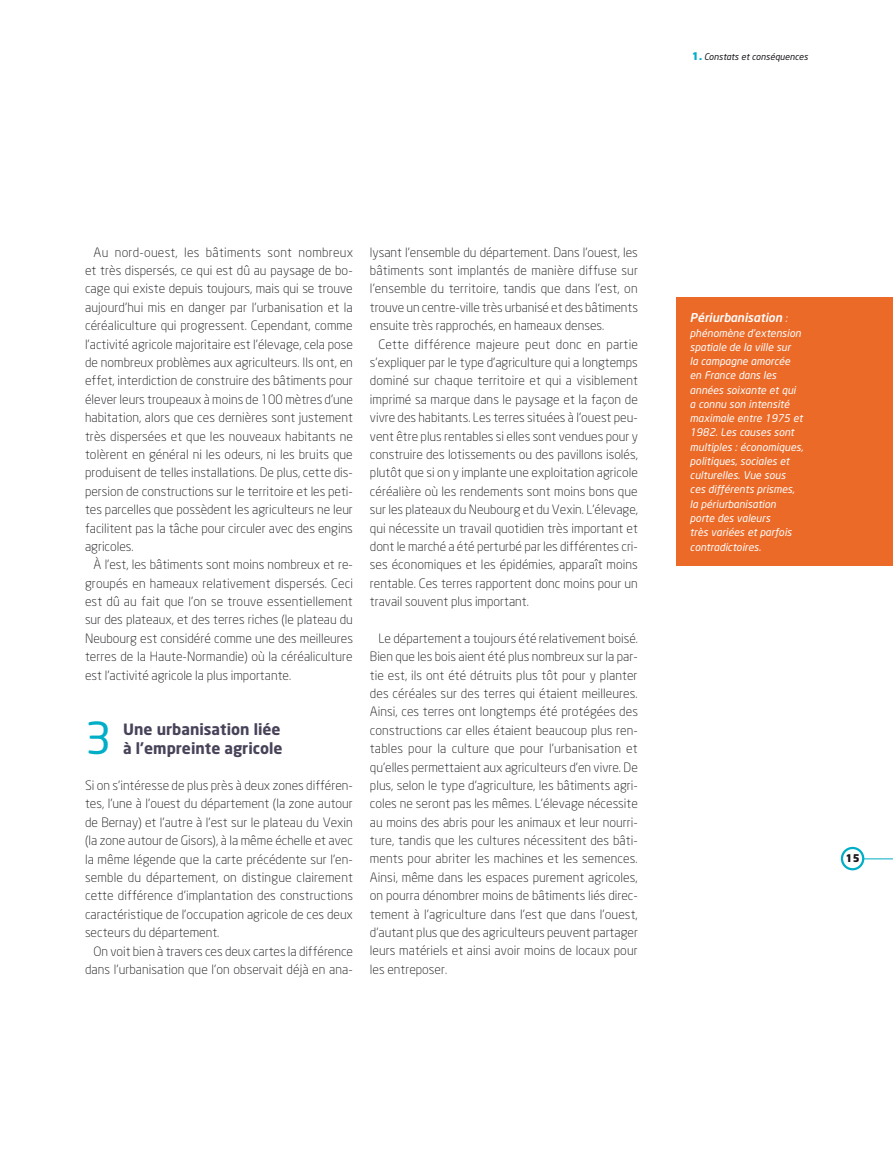
<style>
.page{position:relative;width:893px;height:1149px;background:#fff}
.page>*{position:absolute;margin:0;border:0;box-sizing:border-box;transform-origin:0 0}
.t1{font:43.65px "Neo Sans";color:#00aec7}
.t2{font:700 15.3px/18.8px "Neo Sans";color:#49435a}
.t3{font:300 12.75px/18.3px "Neo Sans";color:#1a171c;text-align:justify}
.t4{font:italic 500 12px "Neo Sans";color:#fff}
.t5{font:italic 10.5px/14.2px "Neo Sans";color:#fff}
.t6{font:900 10.5px "Neo Sans";color:#1a171c}
.t7{font:italic 9px "Neo Sans";color:#1a171c}
.s1{font-weight:900;font-style:normal;font-size:10.5px;color:#00aec7}
.s2{font-weight:400;font-size:10.5px}
</style>
<div class="page">
<div style="left:841px;top:846px;width:23px;height:24px;border:2px solid #00aec7;border-radius:50%"></div>
<hr style="left:863px;top:858px;width:30px;height:1px;background:#00aec7">
<div style="left:676px;top:298px;width:217px;height:268px;background:#eb6a28"></div>
<p class="t7" style="left:692px;top:51px;width:117px"><span class="s1">1.</span> Constats et conséquences</p>
<p class="t3" style="left:85px;top:243px;width:270px;text-indent:9px">Au nord-ouest, les bâtiments sont nombreux et très dispersés, ce qui est dû au paysage de bo&shy;cage qui existe depuis toujours, mais qui se trouve aujourd’hui mis en danger par l’urbanisation et la céréaliculture qui progressent. Cependant, comme l’activité agricole majoritaire est l’élevage, cela pose de nombreux problèmes aux agriculteurs. Ils ont, en effet, interdiction de construire des bâtiments pour élever leurs troupeaux à moins de 100 mètres d’une habitation, alors que ces dernières sont justement très dispersées et que les nouveaux habitants ne tolèrent en général ni les odeurs, ni les bruits que produisent de telles installations. De plus, cette dis&shy;persion de constructions sur le territoire et les peti&shy;tes parcelles que possèdent les agriculteurs ne leur facilitent pas la tâche pour circuler avec des engins agricoles.</p>
<p class="t3" style="left:85px;top:555px;width:269px;text-indent:9px">À l’est, les bâtiments sont moins nombreux et re&shy;groupés en hameaux relativement dispersés. Ceci est dû au fait que l’on se trouve essentiellement sur des plateaux, et des terres riches (le plateau du Neubourg est considéré comme une des meilleures terres de la Haute-Normandie) où la céréaliculture est l’activité agricole la plus importante.</p>
<h1 class="t1" style="left:85px;top:711px;width:28px">3</h1>
<p class="t2" style="left:123px;top:719px;width:161px">Une urbanisation liée à l’empreinte agricole</p>
<p class="t3" style="left:85px;top:775px;width:270px">Si on s’intéresse de plus près à deux zones différen&shy;tes, l’une à l’ouest du département (la zone autour de Bernay) et l’autre à l’est sur le plateau du Vexin (la zone autour de Gisors), à la même échelle et avec la même légende que la carte précédente sur l’en&shy;semble du département, on distingue clairement cette différence d’implantation des constructions caractéristique de l’occupation agricole de ces deux secteurs du département.</p>
<p class="t3" style="left:85px;top:941px;width:270px;text-align:right">On voit bien à travers ces deux cartes la différence dans l’urbanisation que l’on observait déjà en ana-</p>
<p class="t3" style="left:370px;top:243px;width:270px">lysant l’ensemble du département. Dans l’ouest, les bâtiments sont implantés de manière diffuse sur l’ensemble du territoire, tandis que dans l’est, on trouve un centre-ville très urbanisé et des bâtiments ensuite très rapprochés, en hameaux denses.</p>
<p class="t3" style="left:370px;top:334px;width:270px;text-indent:9px">Cette différence majeure peut donc en partie s’expliquer par le type d’agriculture qui a longtemps dominé sur chaque territoire et qui a visiblement imprimé sa marque dans le paysage et la façon de vivre des habitants. Les terres situées à l’ouest peu&shy;vent être plus rentables si elles sont vendues pour y construire des lotissements ou des pavillons isolés, plutôt que si on y implante une exploitation agricole céréalière où les rendements sont moins bons que sur les plateaux du Neubourg et du Vexin. L’élevage, qui nécessite un travail quotidien très important et dont le marché a été perturbé par les différentes cri&shy;ses économiques et les épidémies, apparaît moins rentable. Ces terres rapportent donc moins pour un travail souvent plus important.</p>
<p class="t3" style="left:370px;top:628px;width:270px;text-indent:9px">Le département a toujours été relativement boisé.<br>Bien que les bois aient été plus nombreux sur la par&shy;tie est, ils ont été détruits plus tôt pour y planter des céréales sur des terres qui étaient meilleures.<br>Ainsi, ces terres ont longtemps été protégées des constructions car elles étaient beaucoup plus ren&shy;tables pour la culture que pour l’urbanisation et qu’elles permettaient aux agriculteurs d’en vivre. De plus, selon le type d’agriculture, les bâtiments agri&shy;coles ne seront pas les mêmes. L’élevage nécessite au moins des abris pour les animaux et leur nourri&shy;ture, tandis que les cultures nécessitent des bâti&shy;ments pour abriter les machines et les semences.<br>Ainsi, même dans les espaces purement agricoles, on pourra dénombrer moins de bâtiments liés direc&shy;tement à l’agriculture dans l’est que dans l’ouest, d’autant plus que des agriculteurs peuvent partager leurs matériels et ainsi avoir moins de locaux pour les entreposer.</p>
<p class="t4" style="left:690px;top:310px;width:99px">Périurbanisation <span class="s2">:</span></p>
<p class="t5" style="left:690px;top:325px;width:115px">phénomène d’extension spatiale de la ville sur<br>la campagne amorcée en France dans les années soixante et qui a connu son intensité maximale entre 1975 et<br>1982. Les causes sont multiples : économiques, politiques, sociales et culturelles. Vue sous ces différents prismes, la périurbanisation porte des valeurs<br>très variées et parfois contradictoires.</p>
<p class="t6" style="left:846px;top:851px;width:15px">15</p>
</div>
